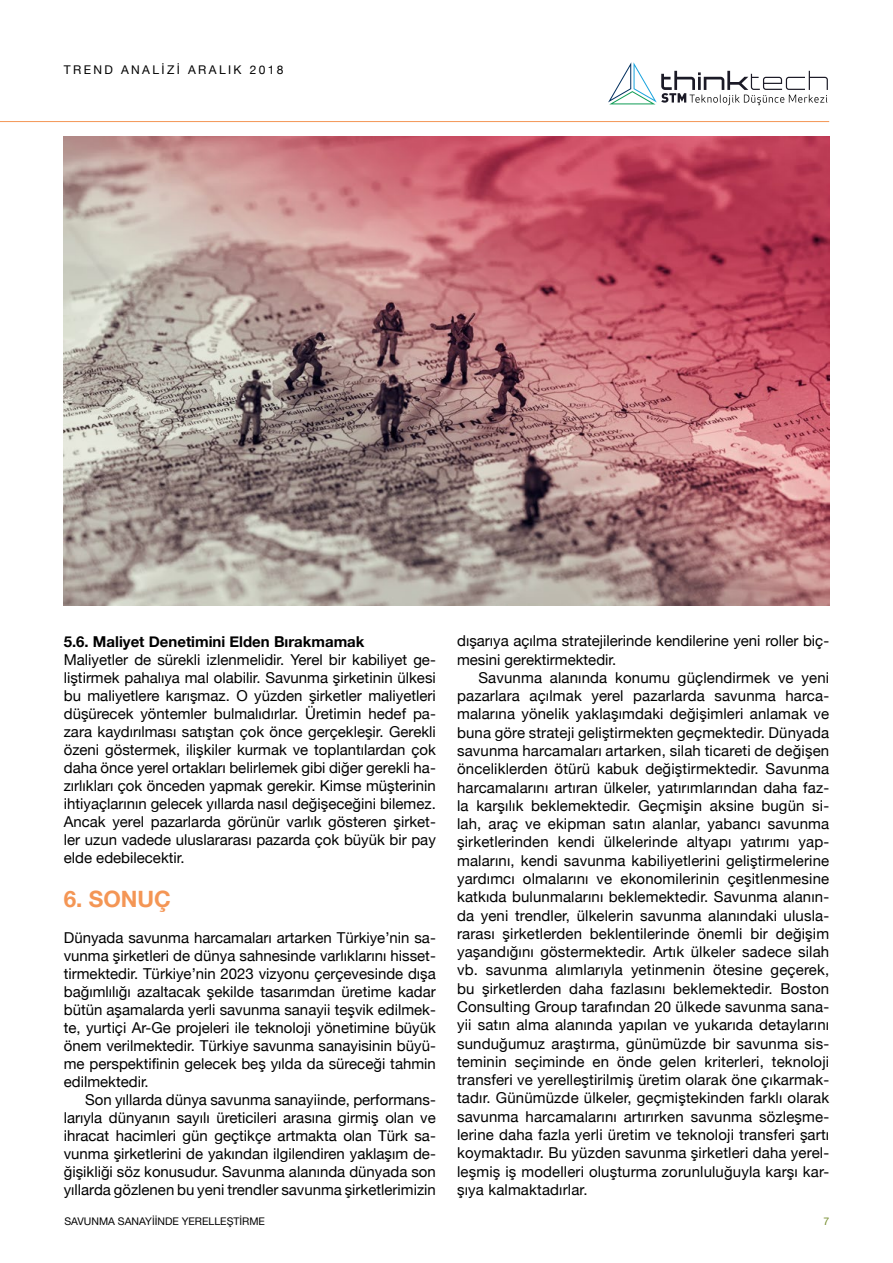
<style>
.page{position:relative;width:893px;height:1263px;background:#fff}
.page>*{position:absolute;margin:0;border:0;box-sizing:border-box;transform-origin:0 0}
.t1{font:700 22.5px "Helvetica Neue";color:#f49655}
.t2{font:15px/18.3px "Helvetica Neue";color:#000;text-align:justify}
.t3{font:700 15px "Helvetica Neue";color:#000}
.t4{font:12px "Helvetica Neue";letter-spacing:.2em;color:#000}
.t5{font:10.5px "Helvetica Neue";color:#000}
.t6{font:10.5px "Helvetica Neue";color:#768d2e}
</style>
<div class="page">
<hr style="left:0;top:121px;width:829px;height:1px;background:#f49655">
<svg style="left:608px;top:62px;width:220px;height:43px"></svg>
<img style="left:64px;top:136px;width:765px;height:469px">
<p class="t4" style="left:64px;top:61px;width:221px">TREND ANALİZİ ARALIK 2018</p>
<p class="t3" style="left:64px;top:629px;width:302px">5.6. Maliyet Denetimini Elden Bırakmamak</p>
<p class="t2" style="left:64px;top:651px;width:374px">Maliyetler de sürekli izlenmelidir. Yerel bir kabiliyet ge&shy;liştirmek pahalıya mal olabilir. Savunma şirketinin ülkesi bu maliyetlere karışmaz. O yüzden şirketler maliyetleri düşürecek yöntemler bulmalıdırlar. Üretimin hedef pa&shy;zara kaydırılması satıştan çok önce gerçekleşir. Gerekli özeni göstermek, ilişkiler kurmak ve toplantılardan çok daha önce yerel ortakları belirlemek gibi diğer gerekli ha&shy;zırlıkları çok önceden yapmak gerekir. Kimse müşterinin ihtiyaçlarının gelecek yıllarda nasıl değişeceğini bilemez.<br>Ancak yerel pazarlarda görünür varlık gösteren şirket&shy;ler uzun vadede uluslararası pazarda çok büyük bir pay elde edebilecektir.</p>
<h1 class="t1" style="left:64px;top:881px;width:109px">6. SONUÇ</h1>
<p class="t2" style="left:64px;top:929px;width:374px">Dünyada savunma harcamaları artarken Türkiye’nin sa&shy;vunma şirketleri de dünya sahnesinde varlıklarını hisset&shy;tirmektedir. Türkiye’nin 2023 vizyonu çerçevesinde dışa bağımlılığı azaltacak şekilde tasarımdan üretime kadar bütün aşamalarda yerli savunma sanayii teşvik edilmek&shy;te, yurtiçi Ar-Ge projeleri ile teknoloji yönetimine büyük önem verilmektedir. Türkiye savunma sanayisinin büyü&shy;me perspektifinin gelecek beş yılda da süreceği tahmin edilmektedir.</p>
<p class="t2" style="left:64px;top:1091px;width:374px;text-indent:21px">Son yıllarda dünya savunma sanayiinde, performans&shy;larıyla dünyanın sayılı üreticileri arasına girmiş olan ve ihracat hacimleri gün geçtikçe artmakta olan Türk sa&shy;vunma şirketlerini de yakından ilgilendiren yaklaşım de&shy;ğişikliği söz konusudur. Savunma alanında dünyada son yıllarda gözlenen bu yeni trendler savunma şirketlerimizin</p>
<p class="t2" style="left:457px;top:633px;width:374px">dışarıya açılma stratejilerinde kendilerine yeni roller biç&shy;mesini gerektirmektedir.</p>
<p class="t2" style="left:457px;top:669px;width:374px;text-indent:21px">Savunma alanında konumu güçlendirmek ve yeni pazarlara açılmak yerel pazarlarda savunma harca&shy;malarına yönelik yaklaşımdaki değişimleri anlamak ve buna göre strateji geliştirmekten geçmektedir. Dünyada savunma harcamaları artarken, silah ticareti de değişen önceliklerden ötürü kabuk değiştirmektedir. Savunma harcamalarını artıran ülkeler, yatırımlarından daha faz&shy;la karşılık beklemektedir. Geçmişin aksine bugün si&shy;lah, araç ve ekipman satın alanlar, yabancı savunma şirketlerinden kendi ülkelerinde altyapı yatırımı yap&shy;malarını, kendi savunma kabiliyetlerini geliştirmelerine yardımcı olmalarını ve ekonomilerinin çeşitlenmesine katkıda bulunmalarını beklemektedir. Savunma alanın&shy;da yeni trendler, ülkelerin savunma alanındaki ulusla&shy;rarası şirketlerden beklentilerinde önemli bir değişim yaşandığını göstermektedir. Artık ülkeler sadece silah vb. savunma alımlarıyla yetinmenin ötesine geçerek, bu şirketlerden daha fazlasını beklemektedir. Boston Consulting Group tarafından 20 ülkede savunma sana&shy;yii satın alma alanında yapılan ve yukarıda detaylarını sunduğumuz araştırma, günümüzde bir savunma sis&shy;teminin seçiminde en önde gelen kriterleri, teknoloji transferi ve yerelleştirilmiş üretim olarak öne çıkarmak&shy;tadır. Günümüzde ülkeler, geçmiştekinden farklı olarak savunma harcamalarını artırırken savunma sözleşme&shy;lerine daha fazla yerli üretim ve teknoloji transferi şartı koymaktadır. Bu yüzden savunma şirketleri daha yerel&shy;leşmiş iş modelleri oluşturma zorunluluğuyla karşı kar&shy;şıya kalmaktadırlar.</p>
<p class="t5" style="left:64px;top:1214px;width:202px">SAVUNMA SANAYİİNDE YERELLEŞTİRME</p>
<p class="t6" style="left:823px;top:1214px;width:7px">7</p>
</div>
